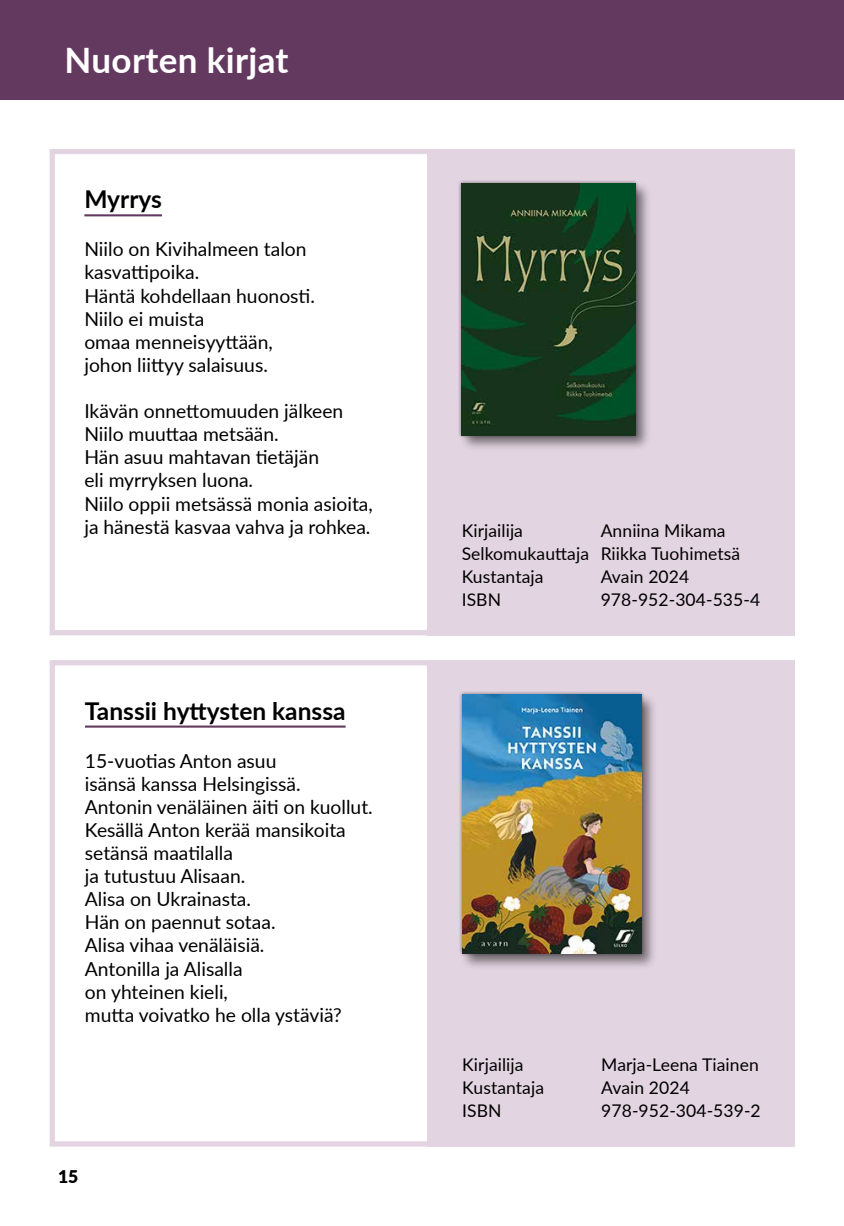
<style>
.page{position:relative;width:844px;height:1226px;background:#fff}
.page>*{position:absolute;margin:0;border:0;box-sizing:border-box;transform-origin:0 0}
.t1{font:700 35px "Lato";letter-spacing:.01em;color:#fff}
.Kirjan_nimi_Nuoret{font:700 24.5px "Lato";color:#000}
.Kuvaus{font:19.25px/23.1px "Lato";color:#000}
.Tiedot{font:17.5px "Lato";letter-spacing:.005em;color:#000}
.t2{font:900 17.5px "Lato";color:#000}
</style>
<div class="page">
<div style="left:427px;top:149px;width:367px;height:486px;background:#e3d4e1"></div>
<svg style="left:49px;top:149px;width:393px;height:487px"></svg>
<svg style="left:49px;top:660px;width:393px;height:487px"></svg>
<div style="left:427px;top:660px;width:367px;height:486px;background:#e3d4e1"></div>
<div style="left:0;top:0;width:843px;height:99px;background:#64395f"></div>
<hr style="left:84px;top:214px;width:78px;height:2px;background:#64395f">
<hr style="left:85px;top:725px;width:260px;height:2px;background:#64395f">
<div style="left:459px;top:692px;width:198px;height:277px;background:#000;opacity:.5"></div>
<div style="left:458px;top:691px;width:187px;height:266px;background:#000;opacity:.5"></div>
<img style="left:462px;top:694px;width:178px;height:259px">
<div style="left:459px;top:181px;width:193px;height:271px;background:#000;opacity:.5"></div>
<div style="left:458px;top:180px;width:181px;height:259px;background:#000;opacity:.5"></div>
<img style="left:461px;top:184px;width:174px;height:251px">
<h1 class="t1" style="left:64px;top:34px;width:225px">Nuorten kirjat</h1>
<h3 class="Kirjan_nimi_Nuoret" style="left:84px;top:181px;width:79px">Myrrys</h3>
<p class="Kuvaus" style="left:84px;top:237px;width:224px">Niilo on Kivihalmeen talon kasvattipoika.</p>
<p class="Kuvaus" style="left:84px;top:283px;width:232px">Häntä kohdellaan huonosti.</p>
<p class="Kuvaus" style="left:84px;top:306px;width:190px">Niilo ei muista<br>omaa menneisyyttään,</p>
<p class="Kuvaus" style="left:84px;top:352px;width:185px">johon liittyy salaisuus.</p>
<p class="Kuvaus" style="left:84px;top:398px;width:260px">Ikävän onnettomuuden jälkeen</p>
<p class="Kuvaus" style="left:84px;top:422px;width:196px">Niilo muuttaa metsään.</p>
<p class="Kuvaus" style="left:84px;top:445px;width:236px">Hän asuu mahtavan tietäjän</p>
<p class="Kuvaus" style="left:84px;top:468px;width:170px">eli myrryksen luona.</p>
<p class="Kuvaus" style="left:84px;top:491px;width:290px">Niilo oppii metsässä monia asioita,</p>
<p class="Kuvaus" style="left:84px;top:514px;width:287px">ja hänestä kasvaa vahva ja rohkea.</p>
<p class="Tiedot" style="left:461px;top:518px;width:63px">Kirjailija</p>
<p class="Tiedot" style="left:600px;top:518px;width:126px">Anniina Mikama</p>
<p class="Tiedot" style="left:461px;top:541px;width:280px">Selkomukauttaja Riikka Tuohimetsä</p>
<p class="Tiedot" style="left:461px;top:564px;width:83px">Kustantaja</p>
<p class="Tiedot" style="left:600px;top:564px;width:90px">Avain 2024</p>
<p class="Tiedot" style="left:461px;top:586px;width:41px">ISBN</p>
<p class="Tiedot" style="left:600px;top:586px;width:161px">978-952-304-535-4</p>
<h3 class="Kirjan_nimi_Nuoret" style="left:85px;top:692px;width:262px">Tanssii hyttysten kanssa</h3>
<p class="Kuvaus" style="left:85px;top:748px;width:193px">15-vuotias Anton asuu</p>
<p class="Kuvaus" style="left:85px;top:771px;width:217px">isänsä kanssa Helsingissä.</p>
<p class="Kuvaus" style="left:85px;top:794px;width:289px">Antonin venäläinen äiti on kuollut.</p>
<p class="Kuvaus" style="left:85px;top:817px;width:262px">Kesällä Anton kerää mansikoita setänsä maatilalla</p>
<p class="Kuvaus" style="left:85px;top:863px;width:162px">ja tutustuu Alisaan.</p>
<p class="Kuvaus" style="left:85px;top:886px;width:168px">Alisa on Ukrainasta.</p>
<p class="Kuvaus" style="left:85px;top:909px;width:192px">Hän on paennut sotaa.</p>
<p class="Kuvaus" style="left:85px;top:933px;width:181px">Alisa vihaa venäläisiä.</p>
<p class="Kuvaus" style="left:85px;top:956px;width:159px">Antonilla ja Alisalla on yhteinen kieli,</p>
<p class="Kuvaus" style="left:85px;top:1002px;width:258px">mutta voivatko he olla ystäviä?</p>
<p class="t2" style="left:58px;top:1163px;width:22px">15</p>
<p class="Tiedot" style="left:462px;top:1052px;width:63px">Kirjailija</p>
<p class="Tiedot" style="left:601px;top:1052px;width:159px">Marja-Leena Tiainen</p>
<p class="Tiedot" style="left:462px;top:1075px;width:83px">Kustantaja</p>
<p class="Tiedot" style="left:601px;top:1075px;width:90px">Avain 2024</p>
<p class="Tiedot" style="left:462px;top:1097px;width:41px">ISBN</p>
<p class="Tiedot" style="left:601px;top:1097px;width:161px">978-952-304-539-2</p>
</div>
